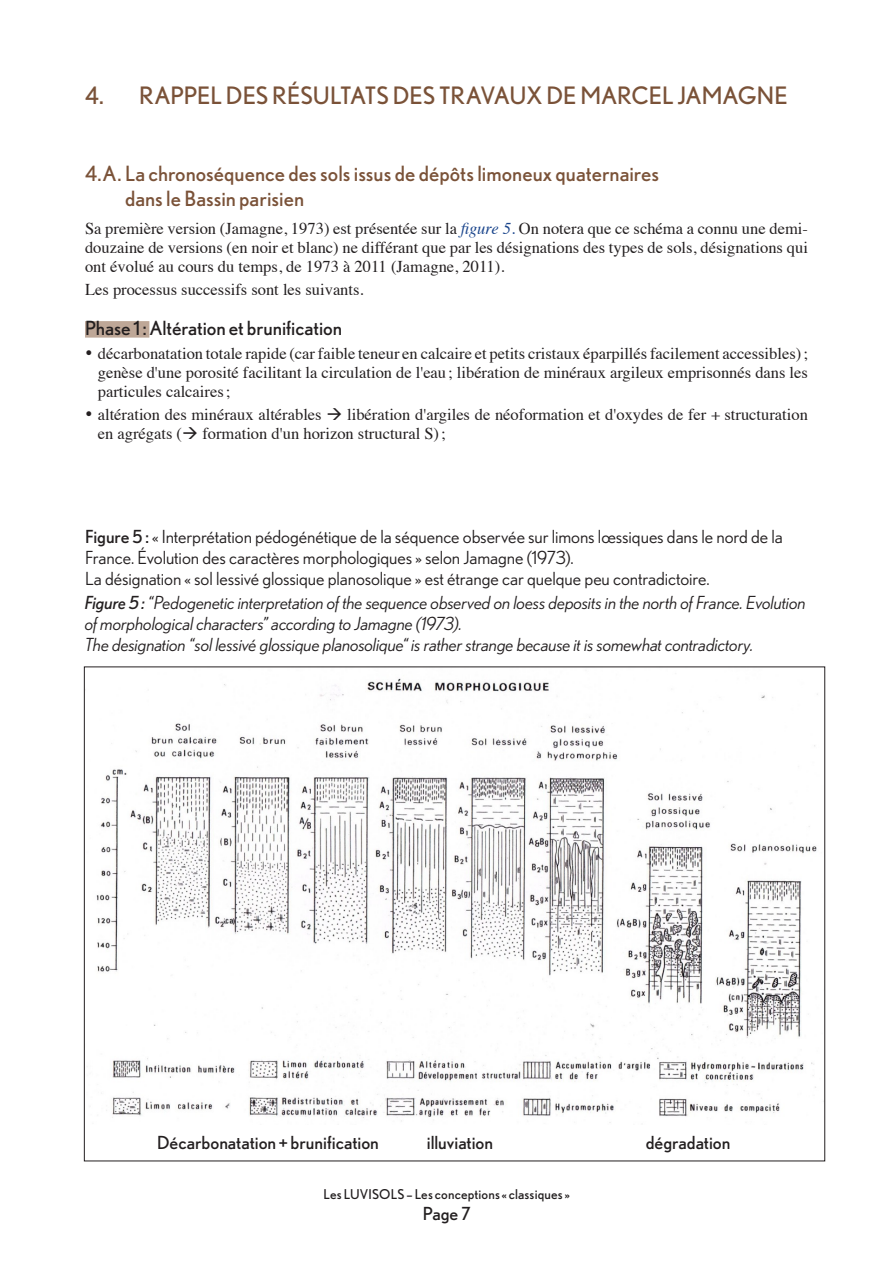
<style>
.page{position:relative;width:893px;height:1263px;background:#fff}
.page>*{position:absolute;margin:0;border:0;box-sizing:border-box;transform-origin:0 0}
._03-01_titre_16_BdC{font:24px "Nobel";color:#7a5238}
._03-02_titre_13_A_B_C{font:21px/25.5px "Nobel";color:#7a5238}
._03-03_titre_sous{font:19.5px "Nobel";color:#231f20}
._00-tableau_titre_Anglais{font:italic 18px/20.7px "Nobel";letter-spacing:-.005em;color:#231f20}
._00-tableau_titre_F{font:18px/20.7px "Nobel";letter-spacing:-.005em;color:#231f20}
._00-tableau_titre_F-2{font:18px "Nobel";color:#231f20}
.t1{font:16.5px/19px "Times";color:#231f20;text-align:justify}
.t2{font:13.5px "Nobel";letter-spacing:.01em;color:#231f20}
.s1{font-style:italic;color:#1a458c}
.s2{color:#1a458c}
.s3{font-style:inherit}
</style>
<div class="page">
<div style="left:85px;top:321px;width:64px;height:17px;background:#bea797"></div>
<img style="left:96px;top:678px;width:722px;height:445px">
<p class="_03-01_titre_16_BdC" style="left:85px;top:82px;width:704px">4. RAPPEL DES RÉSULTATS DES TRAVAUX DE MARCEL JAMAGNE</p>
<p class="_03-02_titre_13_A_B_C" style="left:125px;top:160px;width:536px;text-indent:-40px">4.A. La chronoséquence des sols issus de dépôts limoneux quaternaires dans le Bassin parisien</p>
<p class="t1" style="left:85px;top:217px;width:724px">Sa première version (Jamagne, 1973) est présentée sur la <span class="s1">figure 5</span><span class="s2">.</span> On notera que ce schéma a connu une demi&shy;douzaine de versions (en noir et blanc) ne différant que par les désignations des types de sols, désignations qui ont évolué au cours du temps, de 1973 à 2011 (Jamagne, 2011).</p>
<p class="t1" style="left:85px;top:278px;width:280px">Les processus successifs sont les suivants.</p>
<p class="_03-03_titre_sous" style="left:85px;top:317px;width:259px">Phase 1: Altération et brunification</p>
<p class="t1" style="left:98px;top:342px;width:712px;text-indent:-13px">• décarbonatation totale rapide (car faible teneur en calcaire et petits cristaux éparpillés facilement accessibles); genèse d'une porosité facilitant la circulation de l'eau; libération de minéraux argileux emprisonnés dans les particules calcaires;</p>
<p class="t1" style="left:98px;top:403px;width:712px;text-indent:-13px">• altération des minéraux altérables → libération d'argiles de néoformation et d'oxydes de fer + structuration en agrégats (→ formation d'un horizon structural S);</p>
<p class="_00-tableau_titre_F" style="left:85px;top:526px;width:699px"><span class="s3">Figure 5 :</span> « Interprétation pédogénétique de la séquence observée sur limons lœssiques dans le nord de la<br>France. Évolution des caractères morphologiques » selon Jamagne (1973).</p>
<p class="_00-tableau_titre_F" style="left:85px;top:567px;width:626px">La désignation « sol lessivé glossique planosolique » est étrange car quelque peu contradictoire.</p>
<p class="_00-tableau_titre_Anglais" style="left:85px;top:592px;width:722px"><span class="s3">Figure 5 :</span> “Pedogenetic interpretation of the sequence observed on loess deposits in the north of France. Evolution of morphological characters” according to Jamagne (1973).</p>
<p class="_00-tableau_titre_Anglais" style="left:85px;top:634px;width:670px">The designation “sol lessivé glossique planosolique“ is rather strange because it is somewhat contradictory.</p>
<p class="_00-tableau_titre_F-2" style="left:157px;top:1132px;width:223px">Décarbonatation + brunification</p>
<p class="_00-tableau_titre_F-2" style="left:427px;top:1132px;width:68px">illuviation</p>
<p class="_00-tableau_titre_F-2" style="left:646px;top:1132px;width:86px">dégradation</p>
<p class="t2" style="left:324px;top:1186px;width:248px">Les LUVISOLS – Les conceptions « classiques »</p>
<p class="_00-tableau_titre_F-2" style="left:423px;top:1203px;width:49px">Page 7</p>
</div>
